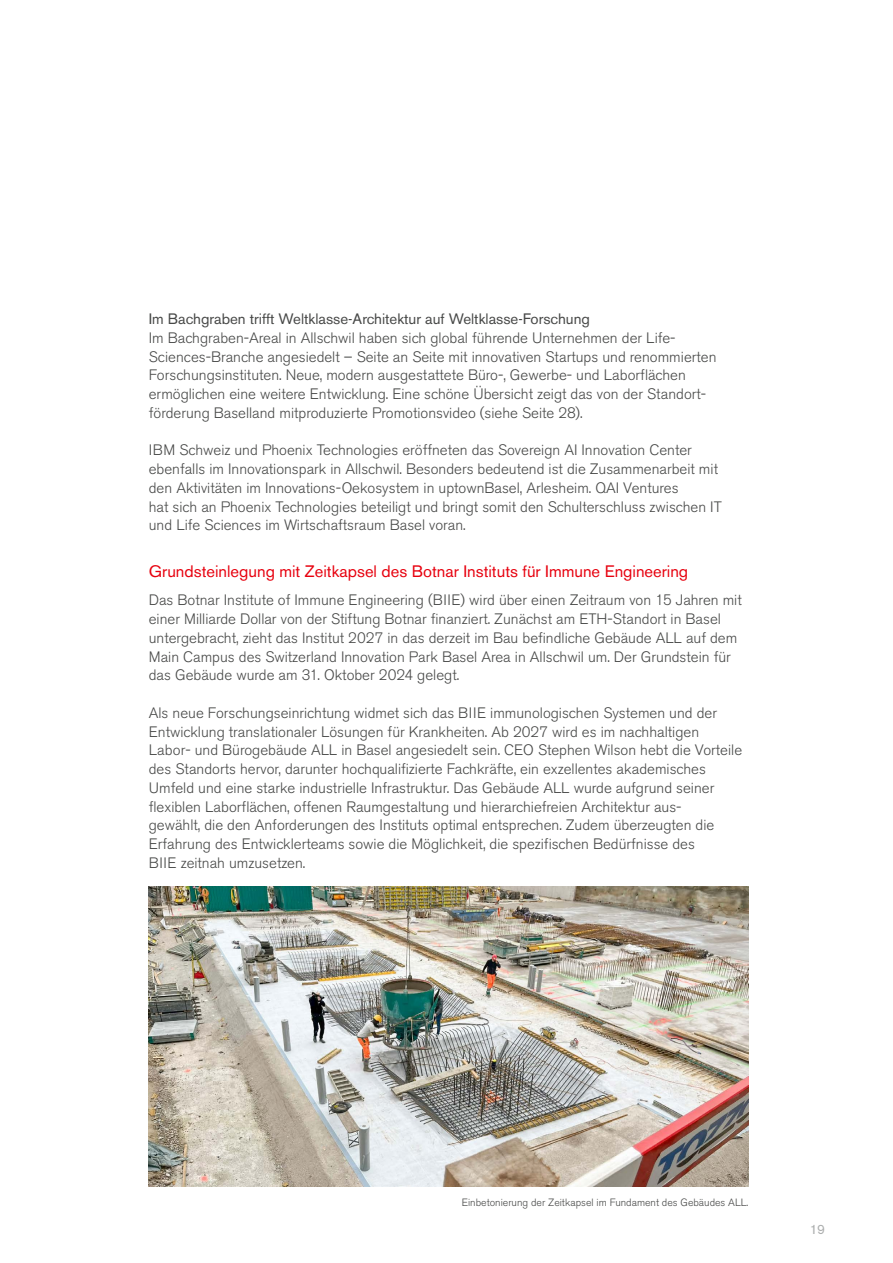
<style>
.page{position:relative;width:893px;height:1263px;background:#fff}
.page>*{position:absolute;margin:0;border:0;box-sizing:border-box;transform-origin:0 0}
.t1{font:16.5px "Akzidenz Grotesk BE";color:#e7000e}
.t2{font:300 15px/18.8px "Akzidenz Grotesk BE";color:#474847}
.t3{font:15px "Akzidenz Grotesk BE";color:#474847}
.t4{font:13.5px "Akzidenz Grotesk BE";color:#adafaf}
.t5{font:300 10.5px "Akzidenz Grotesk BE";color:#474847}
</style>
<div class="page">
<img style="left:149px;top:887px;width:599px;height:300px">
<p class="t3" style="left:149px;top:310px;width:443px">Im Bachgraben trifft Weltklasse-Architektur auf Weltklasse-Forschung</p>
<p class="t2" style="left:149px;top:329px;width:569px">Im Bachgraben-Areal in Allschwil haben sich global führende Unternehmen der Life-Sciences-Branche angesiedelt – Seite an Seite mit innovativen Startups und renommierten Forschungsinstituten. Neue, modern ausgestattete Büro-, Gewerbe- und Laborflächen ermöglichen eine weitere Entwicklung. Eine schöne Übersicht zeigt das von der Standort&shy;förderung Baselland mitproduzierte Promotionsvideo (siehe Seite 28).</p>
<p class="t2" style="left:149px;top:441px;width:574px">IBM Schweiz und Phoenix Technologies eröffneten das Sovereign AI Innovation Center ebenfalls im Innovationspark in Allschwil. Besonders bedeutend ist die Zusammenarbeit mit den Aktivitäten im Innovations-Oekosystem in uptownBasel, Arlesheim. QAI Ventures<br>hat sich an Phoenix Technologies beteiligt und bringt somit den Schulterschluss zwischen IT und Life Sciences im Wirtschaftsraum Basel voran.</p>
<p class="t1" style="left:149px;top:562px;width:541px">Grundsteinlegung mit Zeitkapsel des Botnar Instituts für Immune Engineering</p>
<p class="t2" style="left:149px;top:591px;width:594px">Das Botnar Institute of Immune Engineering (BIIE) wird über einen Zeitraum von 15 Jahren mit einer Milliarde Dollar von der Stiftung Botnar finanziert. Zunächst am ETH-Standort in Basel untergebracht, zieht das Institut 2027 in das derzeit im Bau befindliche Gebäude ALL auf dem Main Campus des Switzerland Innovation Park Basel Area in Allschwil um. Der Grundstein für das Gebäude wurde am 31. Oktober 2024 gelegt.</p>
<p class="t2" style="left:149px;top:704px;width:595px">Als neue Forschungseinrichtung widmet sich das BIIE immunologischen Systemen und der Entwicklung translationaler Lösungen für Krankheiten. Ab 2027 wird es im nachhaltigen Labor- und Bürogebäude ALL in Basel angesiedelt sein. CEO Stephen Wilson hebt die Vorteile des Standorts hervor, darunter hochqualifizierte Fachkräfte, ein exzellentes akademisches Umfeld und eine starke industrielle Infrastruktur. Das Gebäude ALL wurde aufgrund seiner flexiblen Laborflächen, offenen Raumgestaltung und hierarchiefreien Architektur aus-<br>gewählt, die den Anforderungen des Instituts optimal entsprechen. Zudem überzeugten die Erfahrung des Entwicklerteams sowie die Möglichkeit, die spezifischen Bedürfnisse des<br>BIIE zeitnah umzusetzen.</p>
<p class="t5" style="left:462px;top:1196px;width:288px">Einbetonierung der Zeitkapsel im Fundament des Gebäudes ALL.</p>
<p class="t4" style="left:810px;top:1221px;width:17px">19</p>
</div>
